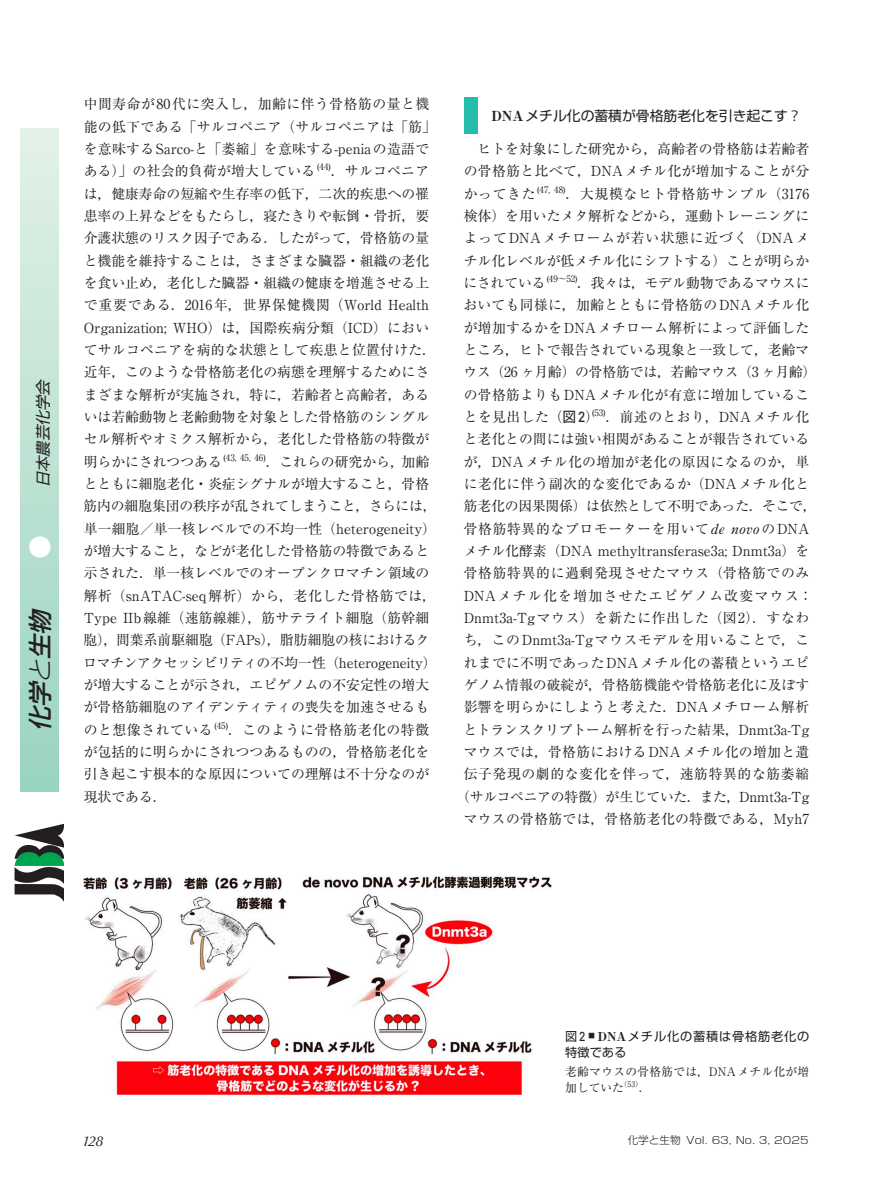
<style>
.page{position:relative;width:893px;height:1191px;background:#fff}
.page>*{position:absolute;margin:0;border:0;box-sizing:border-box;transform-origin:0 0}
.t1{font:italic 500 24px "Shin Go Pr 6";color:#231f20}
.t2{font:500 24px "Shin Go Pr 6";color:#fff}
.t3{font:italic 15.15px "Shin Go Pr 6";color:#231f20}
.t4{font:13.8px/22.4px "Ryumin Pr 6";color:#231f20}
.t5{font:13.8px "Ryumin Pr 6";letter-spacing:.03em;color:#231f20}
.t6{font:13.8px "Ryumin Pr 6";letter-spacing:.02em;color:#231f20}
.t7{font:13.8px "Ryumin Pr 6";letter-spacing:.045em;color:#231f20}
.t8{font:13.8px "Ryumin Pr 6";letter-spacing:.05em;color:#231f20}
.t9{font:13.8px "Ryumin Pr 6";letter-spacing:.04em;color:#231f20}
.t10{font:13.8px "Ryumin Pr 6";letter-spacing:-.02em;color:#231f20}
.t11{font:13.8px "Ryumin Pr 6";letter-spacing:.065em;color:#231f20}
.t12{font:13.8px "Ryumin Pr 6";letter-spacing:.025em;color:#231f20}
.t13{font:13.8px "Ryumin Pr 6";letter-spacing:.095em;color:#231f20}
.t14{font:13.8px "Shin Go Pr 6";color:#231f20}
.t15{font:italic 13.8px "Optima Nova LT Pro";color:#231f20}
.t16{font:12.15px/15.9px "Shin Go Pr 6";letter-spacing:.065em;color:#231f20}
.t17{font:11.7px/15.9px "Ryumin Pr 6";letter-spacing:.025em;color:#231f20}
.t18{font:300 10.05px "Shin Go Pr 6";color:#231f20;scale:1.13 1}
.s1{font-weight:300}
.s2{font-family:"Koz Min Pro"}
.s3{font-family:"Ryumin Pr 6";font-weight:800}
.s4{font-family:"Ryo Gothic Plus N"}
.s5{font-family:"Shin Go Pr 6"}
.s6{font-family:"MO Suuji HB J Fn";font-size:14.55px}
.s7{font-family:"MO Suuji HB J Fn";font-size:12.9px}
.s8{font-size:10.65px}
</style>
<div class="page">
<div style="left:464px;top:97px;width:14px;height:36px;background:#25bcac"></div>
<img style="left:84px;top:875px;width:467px;height:220px">
<div style="left:20px;top:128px;width:38px;height:663px;background:linear-gradient(to bottom,#e3f1e6,#99d3c0)"></div>
<svg style="left:14px;top:823px;width:50px;height:78px"></svg>
<p class="t3" style="left:30px;top:487px;width:113px;rotate:-90deg">日本農芸化学会</p>
<h1 class="t2" style="left:20px;top:559px;width:25px;rotate:-90deg">●</h1>
<h1 class="t1" style="left:20px;top:731px;width:154px;rotate:-90deg">化学<span class="s1">と</span>生物　</h1>
<p class="t4" style="left:83px;top:92px;width:355px">中間寿命が80代に突入し<span class="s2">，</span>加齢に伴う骨格筋の量と機能の低下である「サルコペニア（サルコペニアは「筋」を意味するSarco-と「萎縮」を意味する-peniaの造語である）」の社会的負荷が増大している <sup>(44)</sup><span class="s2">．</span>サルコペニアは<span class="s2">，</span>健康寿命の短縮や生存率の低下<span class="s2">，</span>二次的疾患への罹患率の上昇などをもたらし<span class="s2">，</span>寝たきりや転倒<span class="s2">・</span>骨折<span class="s2">，</span>要介護状態のリスク因子である<span class="s2">．</span>したがって<span class="s2">，</span>骨格筋の量と機能を維持することは<span class="s2">，</span>さまざまな臓器<span class="s2">・</span>組織の老化を食い止め<span class="s2">，</span>老化した臓器<span class="s2">・</span>組織の健康を増進させる上で重要である<span class="s2">．</span>2016年<span class="s2">，</span>世界保健機関（World Health<br>Organization; WHO）は<span class="s2">，</span>国際疾病分類（ICD）においてサルコペニアを病的な状態として疾患と位置付けた<span class="s2">．</span>近年<span class="s2">，</span>このような骨格筋老化の病態を理解するためにさまざまな解析が実施され<span class="s2">，</span>特に<span class="s2">，</span>若齢者と高齢者<span class="s2">，</span>あるいは若齢動物と老齢動物を対象とした骨格筋のシングルセル解析やオミクス解析から<span class="s2">，</span>老化した骨格筋の特徴が明らかにされつつある <sup>(43,</sup> <sup>45,</sup> <sup>46)</sup><span class="s2">．</span>これらの研究から<span class="s2">，</span>加齢とともに細胞老化<span class="s2">・</span>炎症シグナルが増大すること<span class="s2">，</span>骨格筋内の細胞集団の秩序が乱されてしまうこと<span class="s2">，</span>さらには<span class="s2">，</span>単一細胞／単一核レベルでの不均一性（heterogeneity）が増大すること<span class="s2">，</span>などが老化した骨格筋の特徴であると示された<span class="s2">．</span>単一核レベルでのオープンクロマチン領域の解析（snATA C-seq解析）から<span class="s2">，</span>老化した骨格筋では<span class="s2">，<br></span>Type IIb線維（速筋線維）<span class="s2">，</span>筋サテライト細胞（筋幹細胞）<span class="s2">，</span>間葉系前駆細胞（FAPs）<span class="s2">，</span>脂肪細胞の核におけるクロマチンアクセッシビリティの不均一性（heterogeneity）が増大することが示され<span class="s2">，</span>エピゲノムの不安定性の増大が骨格筋細胞のアイデンティティの喪失を加速させるものと想像されている<sup>(45)</sup><span class="s2">．</span>このように骨格筋老化の特徴が包括的に明らかにされつつあるものの<span class="s2">，</span>骨格筋老化を引き起こす根本的な原因についての理解は不十分なのが現状である<span class="s2">．</span></p>
<p class="t14" style="left:491px;top:104px;width:312px"><span class="s3">DNA</span>メチル化の蓄積が骨格筋老化を引き起こす<span class="s4">？</span></p>
<p class="t4" style="left:478px;top:137px;width:333px">ヒトを対象にした研究から<span class="s2">，</span>高齢者の骨格筋は若齢者</p>
<p class="t5" style="left:464px;top:160px;width:347px">の骨格筋と比べて<span class="s2">，</span>DNAメチル化が増加することが分</p>
<p class="t8" style="left:464px;top:183px;width:347px">かってきた<sup>(47,</sup> <sup>48)</sup><span class="s2">．</span>大規模なヒト骨格筋サンプル（3176</p>
<p class="t4" style="left:464px;top:204px;width:347px">検体）を用いたメタ解析などから<span class="s2">，</span>運動トレーニングに</p>
<p class="t11" style="left:464px;top:227px;width:347px">よってDNAメチロームが若い状態に近づく（DNAメ</p>
<p class="t4" style="left:464px;top:249px;width:347px">チル化レベルが低メチル化にシフトする）ことが明らか</p>
<p class="t4" style="left:463px;top:271px;width:348px">にされている<sup>(49～52)</sup><span class="s2">．</span>我々は<span class="s2">，</span>モデル動物であるマウスに</p>
<p class="t12" style="left:463px;top:294px;width:347px">おいても同様に<span class="s2">，</span>加齢とともに骨格筋のDNAメチル化</p>
<p class="t6" style="left:464px;top:317px;width:347px">が増加するかをDNAメチローム解析によって評価した</p>
<p class="t4" style="left:464px;top:338px;width:347px">ところ<span class="s2">，</span>ヒトで報告されている現象と一致して<span class="s2">，</span>老齢マ</p>
<p class="t10" style="left:464px;top:361px;width:354px">ウス（26 ヶ月齢）の骨格筋では<span class="s2">，</span>若齢マウス（3 ヶ月齢）</p>
<p class="t6" style="left:464px;top:384px;width:347px">の骨格筋よりもDNAメチル化が有意に増加しているこ</p>
<p class="t5" style="left:464px;top:406px;width:347px">とを見出した（<span class="s5">図</span><span class="s6">2</span>）<sup>(53)</sup><span class="s2">．</span>前述のとおり<span class="s2">，</span>DNAメチル化</p>
<p class="t4" style="left:464px;top:427px;width:347px">と老化との間には強い相関があることが報告されている</p>
<p class="t5" style="left:464px;top:451px;width:347px">が<span class="s2">，</span>DNAメチル化の増加が老化の原因になるのか<span class="s2">，</span>単</p>
<p class="t5" style="left:464px;top:473px;width:347px">に老化に伴う副次的な変化であるか（DNAメチル化と</p>
<p class="t4" style="left:464px;top:494px;width:354px">筋老化の因果関係）は依然として不明であった<span class="s2">．</span>そこで<span class="s2">，</span></p>
<p class="t7" style="left:464px;top:518px;width:347px">骨格筋特異的なプロモーターを用いてde novoのDNA</p>
<p class="t4" style="left:464px;top:539px;width:347px">メチル化酵素（DNA methyltransferase3a; Dnmt3a）を</p>
<p class="t8" style="left:464px;top:562px;width:347px">骨格筋特異的に過剰発現させたマウス（骨格筋でのみ</p>
<p class="t13" style="left:464px;top:584px;width:350px">DNAメチル化を増加させたエピゲノム改変マウス<span class="s2">：</span></p>
<p class="t7" style="left:464px;top:607px;width:347px">Dnmt3a-Tgマウス）を新たに作出した（図2）<span class="s2">．</span>すなわ</p>
<p class="t9" style="left:464px;top:629px;width:347px">ち<span class="s2">，</span>このDnmt3a-Tgマウスモデルを用いることで<span class="s2">，</span>こ</p>
<p class="t6" style="left:464px;top:651px;width:347px">れまでに不明であったDNAメチル化の蓄積というエピ</p>
<p class="t4" style="left:464px;top:673px;width:347px">ゲノム情報の破綻が<span class="s2">，</span>骨格筋機能や骨格筋老化に及ぼす</p>
<p class="t5" style="left:464px;top:696px;width:347px">影響を明らかにしようと考えた<span class="s2">．</span>DNAメチローム解析</p>
<p class="t4" style="left:463px;top:717px;width:347px">とトランスクリプトーム解析を行った結果<span class="s2">，</span>Dnmt3a-Tg</p>
<p class="t6" style="left:464px;top:741px;width:347px">マウスでは<span class="s2">，</span>骨格筋におけるDNAメチル化の増加と遺</p>
<p class="t7" style="left:464px;top:763px;width:347px">伝子発現の劇的な変化を伴って<span class="s2">，</span>速筋特異的な筋萎縮</p>
<p class="t4" style="left:456px;top:784px;width:354px">（サルコペニアの特徴）が生じていた<span class="s2">．</span>また<span class="s2">，</span>Dnmt3a-Tg</p>
<p class="t6" style="left:464px;top:808px;width:347px">マウスの骨格筋では<span class="s2">，</span>骨格筋老化の特徴である<span class="s2">，</span>Myh7</p>
<p class="t16" style="left:565px;top:1027px;width:245px">図<span class="s7">2</span> <sup>■</sup> <span class="s3">DNA</span>メチル化の蓄積は骨格筋老化の特徴である</p>
<p class="t17" style="left:565px;top:1063px;width:245px">老齢マウスの骨格筋では<span class="s2">，</span>DNAメチル化が増加していた<sup>（53）</sup><span class="s2">．</span></p>
<p class="t15" style="left:83px;top:1132px;width:22px">128</p>
<p class="t18" style="left:628px;top:1131px;width:162px"><span class="s8">化学と生物</span> Vol. 63, No. 3, 2025</p>
</div>
